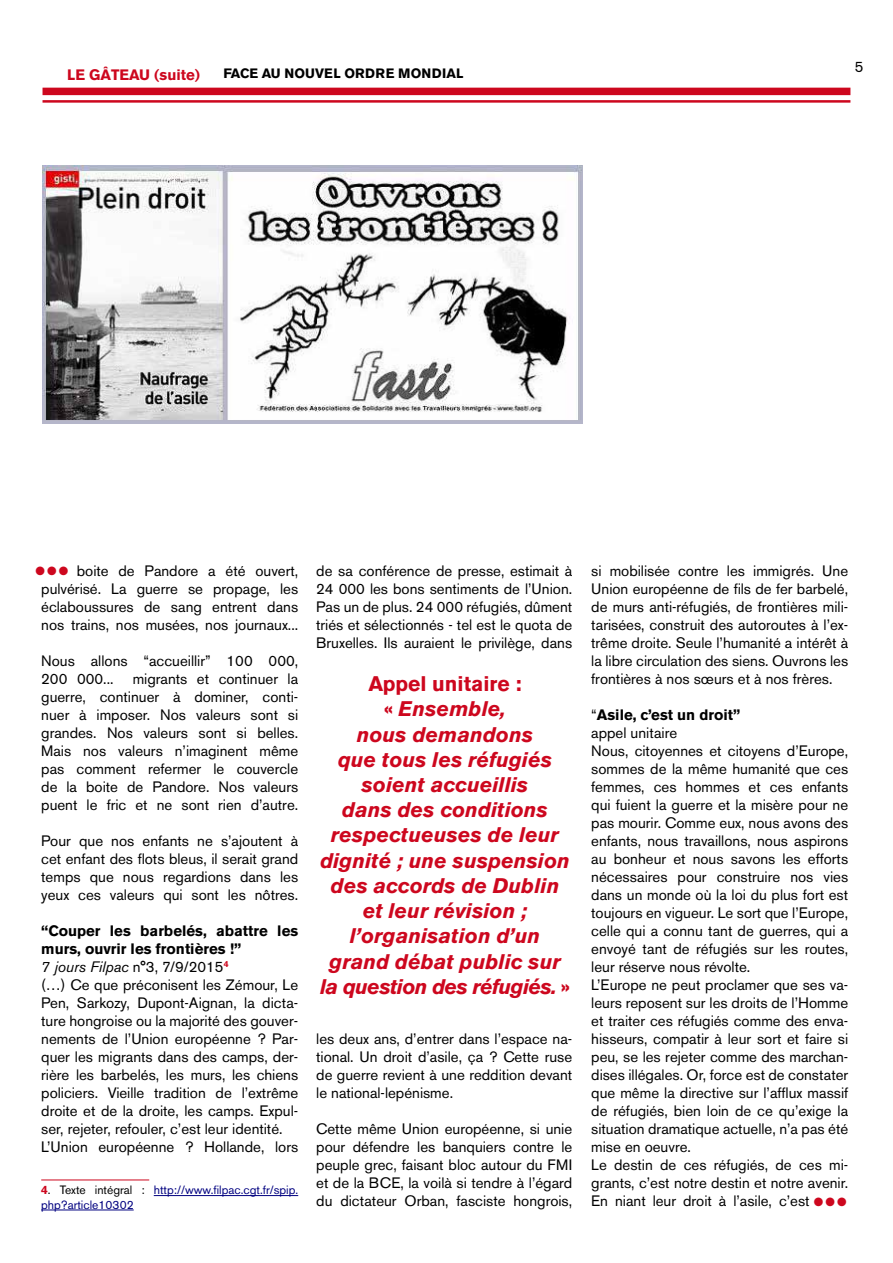
<style>
.page{position:relative;width:893px;height:1263px;background:#fff}
.page>*{position:absolute;margin:0;border:0;box-sizing:border-box;transform-origin:0 0}
.t1{font:italic 700 21px/25.2px "Akzidenz Grotesk BE";color:#cd071e;text-align:center}
.t2{font:15px/18px "Akzidenz Grotesk BE";color:#000;text-align:justify}
.t3{font:700 15px "Akzidenz Grotesk BE";color:#cd071e}
.t4{font:700 13.5px "Akzidenz Grotesk BE";color:#000}
.t5{font:12px/14.4px "Akzidenz Grotesk BE";color:#000080}
.t6{font:12px "Zapf Dingbats ITC";color:#cd071e}
.s1{color:#cd071e}
.s2{font-weight:700}
.s3{font-style:italic}
.s4{font-weight:700;color:#cd071e}
.s5{color:#000}
.s6{font-style:normal}
</style>
<div class="page">
<div style="left:43px;top:88px;width:807px;height:7px;background:#cd071e"></div>
<hr style="left:43px;top:100px;width:807px;height:3px;background:#cd071e">
<hr style="left:41px;top:1180px;width:108px;height:1px;background:#cd071e">
<hr style="left:154px;top:1195px;width:144px;height:1px;background:#000080">
<hr style="left:41px;top:1210px;width:93px;height:1px;background:#000080">
<img style="left:43px;top:166px;width:539px;height:257px">
<p class="t3" style="left:67px;top:66px;width:134px">LE GÂTEAU (suite)</p>
<p class="t4" style="left:223px;top:66px;width:241px">FACE AU NOUVEL ORDRE MONDIAL</p>
<p class="t2" style="left:855px;top:58px;width:10px">5</p>
<p class="t2" style="left:36px;top:562px;width:264px;text-align:center"><span class="s1">●</span> <span class="s1">●</span> <span class="s1">●</span> boite de Pandore a été ouvert, pulvérisé. La guerre se propage, les éclaboussures de sang entrent dans nos trains, nos musées, nos journaux...</p>
<p class="t2" style="left:41px;top:652px;width:258px">Nous allons “accueillir” 100 000,<br>200 000...</p>
<p class="t2" style="left:41px;top:670px;width:259px;text-indent:91px">migrants et continuer la guerre, continuer à dominer, conti&shy;nuer à imposer. Nos valeurs sont si grandes. Nos valeurs sont si belles.<br>Mais nos valeurs n’imaginent même pas comment refermer le couvercle de la boite de Pandore. Nos valeurs puent le fric et ne sont rien d’autre.</p>
<p class="t2" style="left:41px;top:832px;width:259px">Pour que nos enfants ne s’ajoutent à cet enfant des flots bleus, il serait grand temps que nous regardions dans les yeux ces valeurs qui sont les nôtres.</p>
<p class="t2" style="left:41px;top:922px;width:258px;text-align:left"><span class="s2">“Couper les barbelés, abattre les murs, ouvrir les frontières !”<br></span><span class="s3">7 jours Filpac</span> n°3, 7/9/2015<sup>4<br></sup>(…) Ce que préconisent les Zémour, Le Pen, Sarkozy, Dupont-Aignan, la dicta&shy;ture hongroise ou la majorité des gouver&shy;nements de l’Union européenne ? Par&shy;quer les migrants dans des camps, der&shy;rière les barbelés, les murs, les chiens policiers. Vieille tradition de l’extrême droite et de la droite, les camps. Expul&shy;ser, rejeter, refouler, c’est leur identité.<br>L’Union européenne ? Hollande, lors</p>
<p class="t5" style="left:41px;top:1183px;width:258px"><span class="s4">4</span><span class="s5">. Texte intégral :</span> http://www.filpac.cgt.fr/spip. php?article10302</p>
<p class="t2" style="left:316px;top:562px;width:258px">de sa conférence de presse, estimait à 24 000 les bons sentiments de l’Union.<br>Pas un de plus. 24 000 réfugiés, dûment triés et sélectionnés - tel est le quota de Bruxelles. Ils auraient le privilège, dans</p>
<p class="t1" style="left:320px;top:671px;width:251px"><span class="s6">Appel unitaire :<br>«</span> Ensemble,<br>nous demandons<br>que tous les réfugiés soient accueillis<br>dans des conditions respectueuses de leur dignité ; une suspension des accords de Dublin et leur révision ; l’organisation d’un grand débat public sur la question des réfugiés. <span class="s6">»</span></p>
<p class="t2" style="left:316px;top:1030px;width:258px">les deux ans, d’entrer dans l’espace na&shy;tional. Un droit d’asile, ça ? Cette ruse de guerre revient à une reddition devant le national-lepénisme.</p>
<p class="t2" style="left:316px;top:1120px;width:258px">Cette même Union européenne, si unie pour défendre les banquiers contre le peuple grec, faisant bloc autour du FMI et de la BCE, la voilà si tendre à l’égard du dictateur Orban, fasciste hongrois,</p>
<p class="t2" style="left:591px;top:562px;width:258px">si mobilisée contre les immigrés. Une Union européenne de fils de fer barbelé, de murs anti-réfugiés, de frontières mili&shy;tarisées, construit des autoroutes à l’ex&shy;trême droite. Seule l’humanité a intérêt à la libre circulation des siens. Ouvrons les frontières à nos sœurs et à nos frères.</p>
<p class="t2" style="left:591px;top:706px;width:259px;text-align:left">“<span class="s2">Asile, c’est un droit”<br></span>appel unitaire<br>Nous, citoyennes et citoyens d’Europe, sommes de la même humanité que ces femmes, ces hommes et ces enfants qui fuient la guerre et la misère pour ne pas mourir. Comme eux, nous avons des enfants, nous travaillons, nous aspirons au bonheur et nous savons les efforts nécessaires pour construire nos vies dans un monde où la loi du plus fort est toujours en vigueur. Le sort que l’Europe, celle qui a connu tant de guerres, qui a envoyé tant de réfugiés sur les routes, leur réserve nous révolte.<br>L’Europe ne peut proclamer que ses va&shy;leurs reposent sur les droits de l’Homme et traiter ces réfugiés comme des enva&shy;hisseurs, compatir à leur sort et faire si peu, se les rejeter comme des marchan&shy;dises illégales. Or, force est de constater que même la directive sur l’afflux massif de réfugiés, bien loin de ce qu’exige la situation dramatique actuelle, n’a pas été mise en oeuvre.<br>Le destin de ces réfugiés, de ces mi&shy;grants, c’est notre destin et notre avenir.<br>En niant leur droit à l’asile, c’est</p>
<p class="t6" style="left:814px;top:1196px;width:34px">● ● ●</p>
</div>
